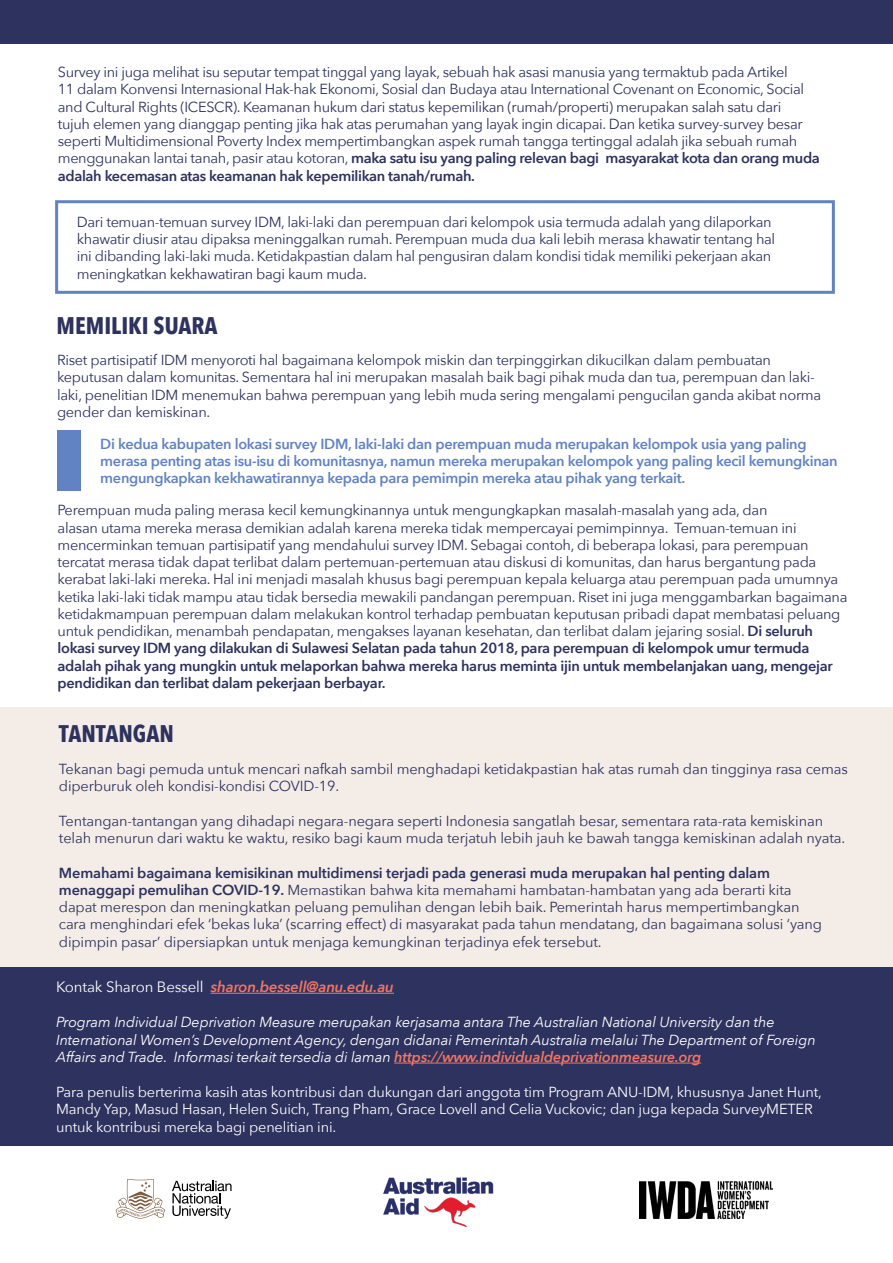
<style>
.page{position:relative;width:893px;height:1263px;background:#fff}
.page>*{position:absolute;margin:0;border:0;box-sizing:border-box;transform-origin:0 0}
.t1{font:700 24px "Avenir Next Condensed";color:#2d325e}
.t2{font:italic 600 15px "Avenir Next";letter-spacing:-.01em;color:#f37564}
.t3{font:14.55px/17.2px "Avenir Next";letter-spacing:-.02em;color:#2d325e}
.t4{font:italic 14.55px/17.4px "Avenir Next";letter-spacing:-.01em;color:#fff}
.t5{font:600 14.55px/17.2px "Avenir Next";letter-spacing:-.02em;color:#6283c2}
.t6{font:14.55px/17.4px "Avenir Next";letter-spacing:-.01em;color:#fff}
.s1{font-weight:600}
.s2{font-weight:400;font-style:normal;color:#fff}
.s3{font-weight:600;color:#f37564}
</style>
<div class="page">
<div style="left:0;top:708px;width:893px;height:284px;background:#f4ede7"></div>
<div style="left:0;top:967px;width:893px;height:178px;background:#2d325e"></div>
<svg style="left:172px;top:1181px;width:60px;height:38px"></svg>
<svg style="left:116px;top:1179px;width:49px;height:39px"></svg>
<img style="left:383px;top:1177px;width:111px;height:51px">
<img style="left:639px;top:1181px;width:133px;height:37px">
<hr style="left:211px;top:993px;width:183px;height:1px;background:#f37564">
<hr style="left:394px;top:1063px;width:307px;height:1px;background:#f37564">
<div style="left:55px;top:200px;width:780px;height:94px;border:3px solid #6283c2"></div>
<div style="left:0;top:0;width:893px;height:43px;background:#2d325e"></div>
<div style="left:57px;top:430px;width:24px;height:60px;background:#6283c2"></div>
<p class="t3" style="left:58px;top:63px;width:763px">Survey ini juga melihat isu seputar tempat tinggal yang layak, sebuah hak asasi manusia yang termaktub pada Artikel<br>11 dalam Konvensi Internasional Hak-hak Ekonomi, Sosial dan Budaya atau International Covenant on Economic, Social and Cultural Rights (ICESCR). Keamanan hukum dari status kepemilikan (rumah/properti) merupakan salah satu dari<br>tujuh elemen yang dianggap penting jika hak atas perumahan yang layak ingin dicapai. Dan ketika survey-survey besar seperti Multidimensional Poverty Index mempertimbangkan aspek rumah tangga tertinggal adalah jika sebuah rumah menggunakan lantai tanah, pasir atau kotoran, <span class="s1">maka satu isu yang paling relevan bagi masyarakat kota dan orang muda adalah kecemasan atas keamanan hak kepemilikan tanah/rumah.</span></p>
<p class="t3" style="left:77px;top:212px;width:700px">Dari temuan-temuan survey IDM, laki-laki dan perempuan dari kelompok usia termuda adalah yang dilaporkan khawatir diusir atau dipaksa meninggalkan rumah. Perempuan muda dua kali lebih merasa khawatir tentang hal ini dibanding laki-laki muda. Ketidakpastian dalam hal pengusiran dalam kondisi tidak memiliki pekerjaan akan meningkatkan kekhawatiran bagi kaum muda.</p>
<h1 class="t1" style="left:57px;top:311px;width:162px">MEMILIKI SUARA</h1>
<p class="t3" style="left:57px;top:351px;width:766px">Riset partisipatif IDM menyoroti hal bagaimana kelompok miskin dan terpinggirkan dikucilkan dalam pembuatan keputusan dalam komunitas. Sementara hal ini merupakan masalah baik bagi pihak muda dan tua, perempuan dan laki&shy;laki, penelitian IDM menemukan bahwa perempuan yang lebih muda sering mengalami pengucilan ganda akibat norma gender dan kemiskinan.</p>
<p class="t5" style="left:100px;top:435px;width:739px">Di kedua kabupaten lokasi survey IDM, laki-laki dan perempuan muda merupakan kelompok usia yang paling merasa penting atas isu-isu di komunitasnya, namun mereka merupakan kelompok yang paling kecil kemungkinan mengungkapkan kekhawatirannya kepada para pemimpin mereka atau pihak yang terkait.</p>
<p class="t3" style="left:58px;top:501px;width:791px">Perempuan muda paling merasa kecil kemungkinannya untuk mengungkapkan masalah-masalah yang ada, dan<br>alasan utama mereka merasa demikian adalah karena mereka tidak mempercayai pemimpinnya. Temuan-temuan ini mencerminkan temuan partisipatif yang mendahului survey IDM. Sebagai contoh, di beberapa lokasi, para perempuan tercatat merasa tidak dapat terlibat dalam pertemuan-pertemuan atau diskusi di komunitas, dan harus bergantung pada kerabat laki-laki mereka. Hal ini menjadi masalah khusus bagi perempuan kepala keluarga atau perempuan pada umumnya ketika laki-laki tidak mampu atau tidak bersedia mewakili pandangan perempuan. Riset ini juga menggambarkan bagaimana ketidakmampuan perempuan dalam melakukan kontrol terhadap pembuatan keputusan pribadi dapat membatasi peluang untuk pendidikan, menambah pendapatan, mengakses layanan kesehatan, dan terlibat dalam jejaring sosial. <span class="s1">Di seluruh lokasi survey IDM yang dilakukan di Sulawesi Selatan pada tahun 2018, para perempuan di kelompok umur termuda adalah pihak yang mungkin untuk melaporkan bahwa mereka harus meminta ijin untuk membelanjakan uang, mengejar pendidikan dan terlibat dalam pekerjaan berbayar.</span></p>
<h1 class="t1" style="left:59px;top:719px;width:117px">TANTANGAN</h1>
<p class="t3" style="left:59px;top:760px;width:790px">Tekanan bagi pemuda untuk mencari nafkah sambil menghadapi ketidakpastian hak atas rumah dan tingginya rasa cemas diperburuk oleh kondisi-kondisi COVID-19.</p>
<p class="t3" style="left:59px;top:811px;width:788px">Tentangan-tantangan yang dihadapi negara-negara seperti Indonesia sangatlah besar, sementara rata-rata kemiskinan telah menurun dari waktu ke waktu, resiko bagi kaum muda terjatuh lebih jauh ke bawah tangga kemiskinan adalah nyata.</p>
<p class="t3" style="left:59px;top:863px;width:765px"><span class="s1">Memahami bagaimana kemisikinan multidimensi terjadi pada generasi muda merupakan hal penting dalam menaggapi pemulihan COVID-19.</span> Memastikan bahwa kita memahami hambatan-hambatan yang ada berarti kita dapat merespon dan meningkatkan peluang pemulihan dengan lebih baik. Pemerintah harus mempertimbangkan cara menghindari efek ‘bekas luka’ (scarring effect) di masyarakat pada tahun mendatang, dan bagaimana solusi ‘yang dipimpin pasar’ dipersiapkan untuk menjaga kemungkinan terjadinya efek tersebut.</p>
<p class="t2" style="left:56px;top:974px;width:339px"><span class="s2">Kontak Sharon Bessell</span> sharon.bessell@anu.edu.au</p>
<p class="t4" style="left:56px;top:1013px;width:761px">Program Individual Deprivation Measure merupakan kerjasama antara The Australian National University dan the<br>International Women’s Development Agency, dengan didanai Pemerintah Australia melalui The Department of Foreign<br>Affairs and Trade. Informasi terkait tersedia di laman <span class="s3">https://www.individualdeprivationmeasure.org</span></p>
<p class="t6" style="left:56px;top:1082px;width:767px">Para penulis berterima kasih atas kontribusi dan dukungan dari anggota tim Program ANU-IDM, khususnya Janet Hunt,<br>Mandy Yap, Masud Hasan, Helen Suich, Trang Pham, Grace Lovell and Celia Vuckovic; dan juga kepada SurveyMETER untuk kontribusi mereka bagi penelitian ini.</p>
</div>
